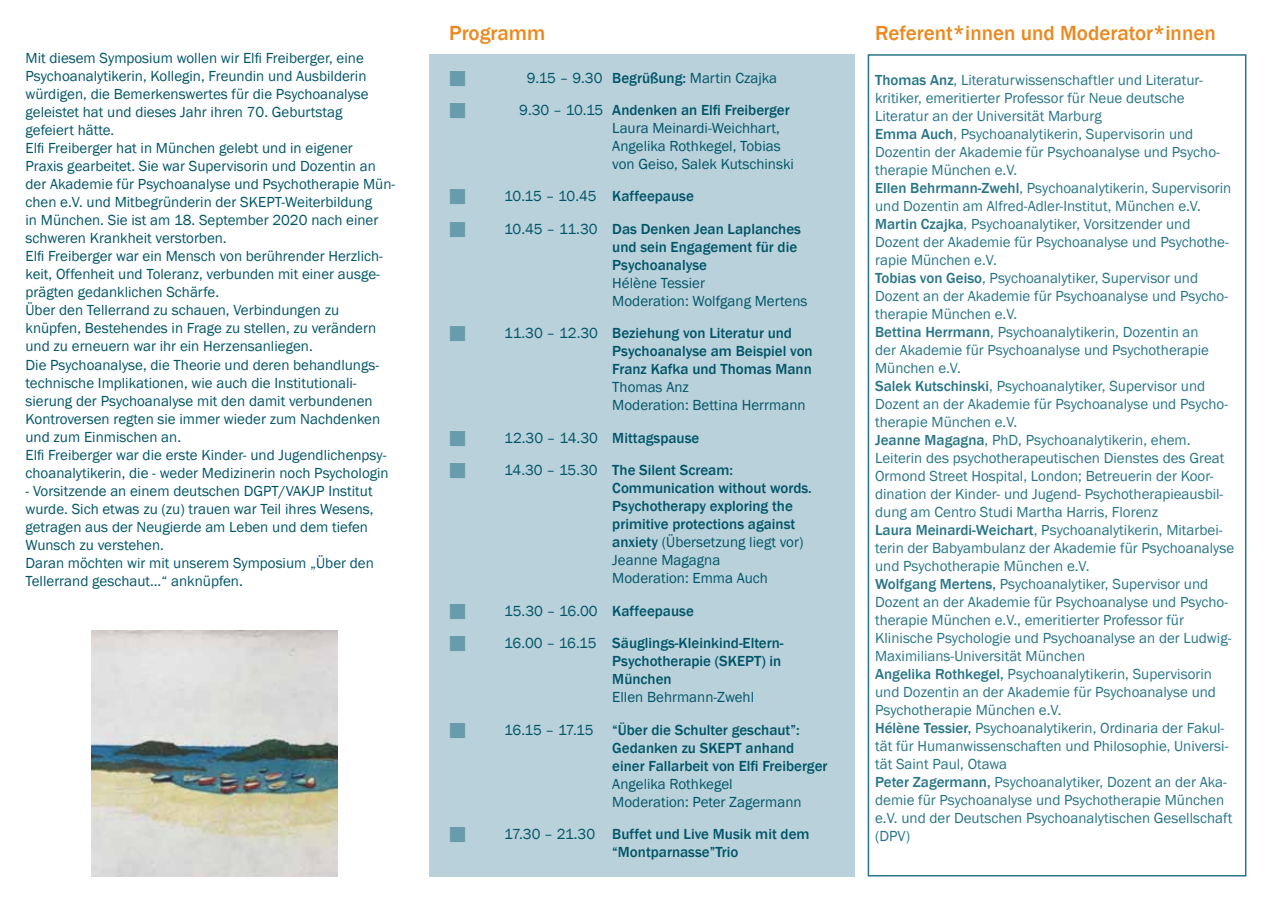
<style>
.page{position:relative;width:1272px;height:902px;background:#fff}
.page>*{position:absolute;margin:0;border:0;box-sizing:border-box;transform-origin:0 0}
.t1{font:500 21px "Franklin Gothic";color:#ec881d}
.t2{font:15px/18px "Franklin Gothic";color:#277588}
.t3{font:15px/18px "Franklin Gothic";color:#005568}
.t4{font:500 15px/18px "Franklin Gothic";color:#005568}
.s1{font-weight:500}
.s2{font-weight:400}
</style>
<div class="page">
<div style="left:429px;top:54px;width:426px;height:822px;background:#b9d1da"></div>
<img style="left:91px;top:630px;width:246px;height:246px">
<div style="left:867px;top:54px;width:379px;height:822px;border:2px solid #277588"></div>
<p class="t3" style="left:26px;top:50px;width:371px">Mit diesem Symposium wollen wir Elfi Freiberger, eine Psychoanalytikerin, Kollegin, Freundin und Ausbilderin würdigen, die Bemerkenswertes für die Psychoanalyse geleistet hat und dieses Jahr ihren 70. Geburtstag<br>gefeiert hätte.<br>Elfi Freiberger hat in München gelebt und in eigener<br>Praxis gearbeitet. Sie war Supervisorin und Dozentin an der Akademie für Psychoanalyse und Psychotherapie Mün&shy;chen e.V. und Mitbegründerin der SKEPT-Weiterbildung<br>in München. Sie ist am 18. September 2020 nach einer schweren Krankheit verstorben.<br>Elfi Freiberger war ein Mensch von berührender Herzlich&shy;keit, Offenheit und Toleranz, verbunden mit einer ausge&shy;prägten gedanklichen Schärfe.<br>Über den Tellerrand zu schauen, Verbindungen zu knüpfen, Bestehendes in Frage zu stellen, zu verändern und zu erneuern war ihr ein Herzensanliegen.<br>Die Psychoanalyse, die Theorie und deren behandlungs&shy;technische Implikationen, wie auch die Institutionali&shy;sierung der Psychoanalyse mit den damit verbundenen Kontroversen regten sie immer wieder zum Nachdenken und zum Einmischen an.<br>Elfi Freiberger war die erste Kinder- und Jugendlichenpsy&shy;choanalytikerin, die - weder Medizinerin noch Psychologin</p>
<p class="t3" style="left:26px;top:482px;width:350px">- Vorsitzende an einem deutschen DGPT/VAKJP Institut wurde. Sich etwas zu (zu) trauen war Teil ihres Wesens, getragen aus der Neugierde am Leben und dem tiefen Wunsch zu verstehen.<br>Daran möchten wir mit unserem Symposium „Über den Tellerrand geschaut...“ anknüpfen.</p>
<h1 class="t1" style="left:449px;top:20px;width:98px">Programm</h1>
<h1 class="t1" style="left:875px;top:20px;width:342px">Referent*innen und Moderator*innen</h1>
<p class="t2" style="left:875px;top:71px;width:360px"><span class="s1">Thomas Anz</span>, Literaturwissenschaftler und Literatur&shy;kritiker, emeritierter Professor für Neue deutsche Literatur an der Universität Marburg<br><span class="s1">Emma Auch</span>, Psychoanalytikerin, Supervisorin und Dozentin der Akademie für Psychoanalyse und Psycho&shy;therapie München e.V.<br><span class="s1">Ellen Behrmann-Zwehl</span>, Psychoanalytikerin, Supervisorin und Dozentin am Alfred-Adler-Institut, München e.V.<br><span class="s1">Martin Czajka</span>, Psychoanalytiker, Vorsitzender und Dozent der Akademie für Psychoanalyse und Psychothe&shy;rapie München e.V.<br><span class="s1">Tobias von Geiso</span>, Psychoanalytiker, Supervisor und Dozent an der Akademie für Psychoanalyse und Psycho&shy;therapie München e.V.<br><span class="s1">Bettina Herrmann</span>, Psychoanalytikerin, Dozentin an<br>der Akademie für Psychoanalyse und Psychotherapie München e.V.<br><span class="s1">Salek Kutschinski</span>, Psychoanalytiker, Supervisor und Dozent an der Akademie für Psychoanalyse und Psycho&shy;therapie München e.V.<br><span class="s1">Jeanne Magagna</span>, PhD, Psychoanalytikerin, ehem.<br>Leiterin des psychotherapeutischen Dienstes des Great Ormond Street Hospital, London; Betreuerin der Koor&shy;dination der Kinder- und Jugend- Psychotherapieausbil&shy;dung am Centro Studi Martha Harris, Florenz<br><span class="s1">Laura Meinardi-Weichart</span>, Psychoanalytikerin, Mitarbei&shy;terin der Babyambulanz der Akademie für Psychoanalyse und Psychotherapie München e.V.<br><span class="s1">Wolfgang Mertens,</span> Psychoanalytiker, Supervisor und Dozent an der Akademie für Psychoanalyse und Psycho&shy;therapie München e.V., emeritierter Professor für Klinische Psychologie und Psychoanalyse an der Ludwig-Maximilians-Universität München<br><span class="s1">Angelika Rothkegel,</span> Psychoanalytikerin, Supervisorin und Dozentin an der Akademie für Psychoanalyse und Psychotherapie München e.V.<br><span class="s1">Hélène Tessier,</span> Psychoanalytikerin, Ordinaria der Fakul&shy;tät für Humanwissenschaften und Philosophie, Universi&shy;tät Saint Paul, Otawa<br><span class="s1">Peter Zagermann,</span> Psychoanalytiker, Dozent an der Aka&shy;demie für Psychoanalyse und Psychotherapie München e.V. und der Deutschen Psychoanalytischen Gesellschaft (DPV)</p>
<p class="t4" style="left:519px;top:61px;width:272px;line-height:32.4px;text-align:center"><span class="s2">9.15 – 9.30</span> Begrüßung: <span class="s2">Martin Czajka<br>9.30 – 10.15</span> Andenken an Elfi Freiberger</p>
<p class="t3" style="left:612px;top:119px;width:183px">Laura Meinardi-Weichhart,<br>Angelika Rothkegel, Tobias von Geiso, Salek Kutschinski</p>
<p class="t4" style="left:504px;top:180px;width:298px;line-height:32.4px"><span class="s2">10.15 – 10.45</span> Kaffeepause<br><span class="s2">10.45 – 11.30</span> Das Denken Jean Laplanches</p>
<p class="t4" style="left:612px;top:238px;width:186px">und sein Engagement für die<br>Psychoanalyse</p>
<p class="t3" style="left:612px;top:274px;width:197px">Hélène Tessier<br>Moderation: Wolfgang Mertens</p>
<p class="t4" style="left:612px;top:324px;width:202px;text-indent:-108px"><span class="s2">11.30 – 12.30</span> Beziehung von Literatur und<br>Psychoanalyse am Beispiel von<br>Franz Kafka und Thomas Mann</p>
<p class="t3" style="left:612px;top:378px;width:195px">Thomas Anz<br>Moderation: Bettina Herrmann</p>
<p class="t4" style="left:504px;top:421px;width:230px;line-height:32.4px"><span class="s2">12.30 – 14.30</span> Mittagspause<br><span class="s2">14.30 – 15.30</span> The Silent Scream:</p>
<p class="t4" style="left:612px;top:479px;width:201px">Communication without words.<br>Psychotherapy exploring the primitive protections against anxiety <span class="s2">(Übersetzung liegt vor)<br>Jeanne Magagna<br>Moderation: Emma Auch</span></p>
<p class="t4" style="left:504px;top:594px;width:281px;line-height:32.4px"><span class="s2">15.30 – 16.00</span> Kaffeepause<br><span class="s2">16.00 – 16.15</span> Säuglings-Kleinkind-Eltern-</p>
<p class="t4" style="left:612px;top:652px;width:170px">Psychotherapie (SKEPT) in<br>München</p>
<p class="t3" style="left:504px;top:681px;width:297px;line-height:32.4px;text-indent:108px">Ellen Behrmann-Zwehl<br>16.15 – 17.15 <span class="s1">“Über die Schulter geschaut”:</span></p>
<p class="t4" style="left:612px;top:738px;width:217px">Gedanken zu SKEPT anhand einer Fallarbeit von Elfi Freiberger</p>
<p class="t3" style="left:612px;top:774px;width:191px">Angelika Rothkegel<br>Moderation: Peter Zagermann</p>
<p class="t4" style="left:612px;top:825px;width:199px;text-indent:-108px"><span class="s2">17.30 – 21.30</span> Buffet und Live Musik mit dem “Montparnasse”Trio</p>
</div>
